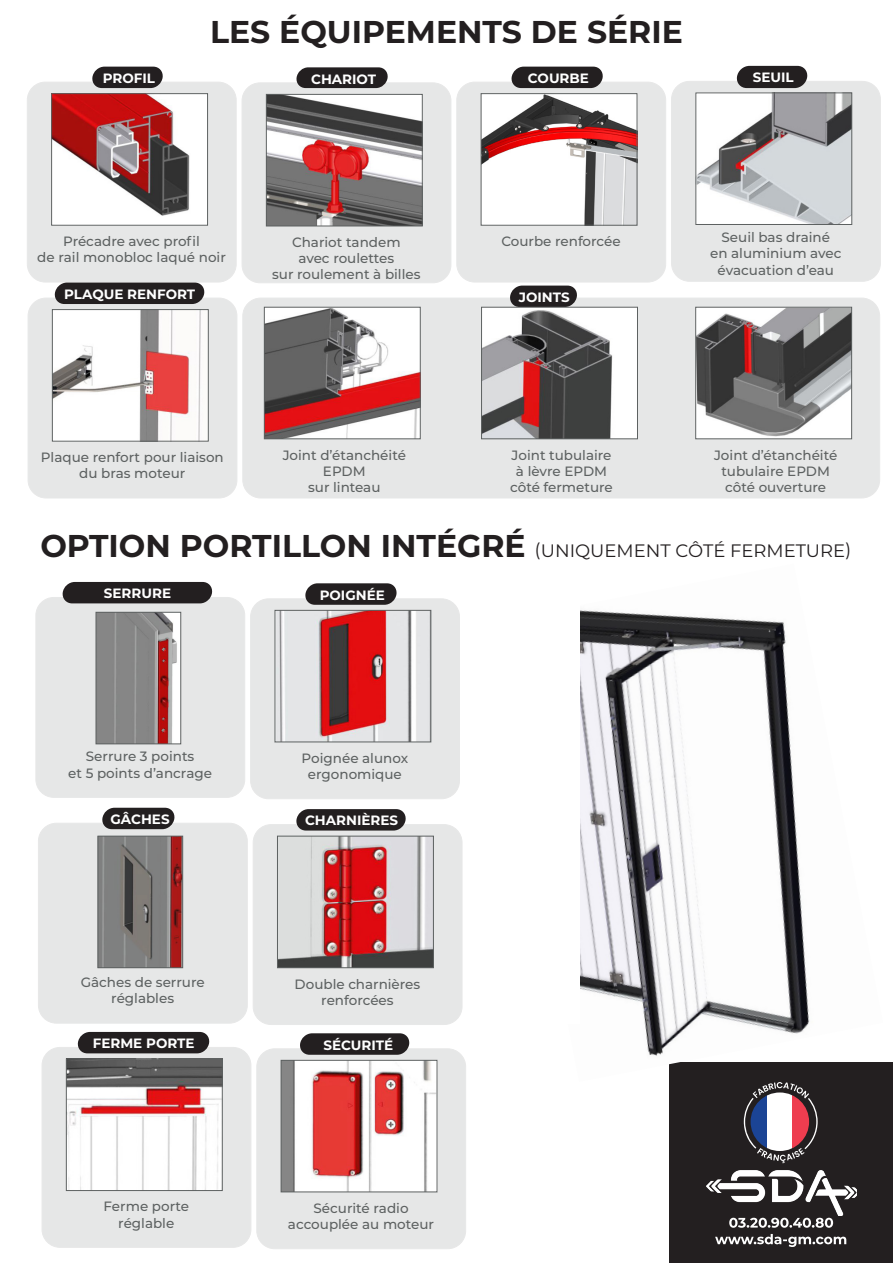
<style>
.page{position:relative;width:893px;height:1263px;background:#fff}
.page>*{position:absolute;margin:0;border:0;box-sizing:border-box;transform-origin:0 0}
.t1{font:700 31.5px "Montserrat";color:#231f20}
.t2{font:18px "Montserrat";color:#231f20}
.t3{font:500 13.5px "Montserrat";color:#5d6161}
.t4{font:700 13.5px "Montserrat";color:#fff}
.s1{font-weight:700;font-size:31.5px}
</style>
<div class="page">
<div style="left:27px;top:82px;width:209px;height:200px;background:#e6e7e7;border-radius:18px"></div>
<div style="left:27px;top:82px;width:210px;height:200px;border:1px solid #5d6161;border-radius:18px"></div>
<svg style="left:91px;top:67px;width:73px;height:21px;background:#373334"></svg>
<img style="left:53px;top:95px;width:153px;height:128px">
<div style="left:51px;top:93px;width:157px;height:132px;border:1px solid #5d6161"></div>
<div style="left:242px;top:83px;width:209px;height:200px;background:#e6e7e7;border-radius:18px"></div>
<div style="left:242px;top:82px;width:209px;height:201px;border:1px solid #5d6161;border-radius:18px"></div>
<svg style="left:295px;top:67px;width:94px;height:21px;background:#373334"></svg>
<img style="left:268px;top:96px;width:152px;height:128px">
<div style="left:266px;top:94px;width:156px;height:132px;border:1px solid #5d6161"></div>
<div style="left:457px;top:82px;width:209px;height:200px;background:#e6e7e7;border-radius:18px"></div>
<div style="left:456px;top:82px;width:210px;height:200px;border:1px solid #5d6161;border-radius:18px"></div>
<svg style="left:510px;top:67px;width:94px;height:21px;background:#332f30"></svg>
<img style="left:483px;top:95px;width:152px;height:128px">
<div style="left:481px;top:93px;width:156px;height:132px;border:1px solid #5d6161"></div>
<div style="left:671px;top:81px;width:209px;height:200px;background:#e6e7e7;border-radius:18px"></div>
<div style="left:671px;top:81px;width:210px;height:201px;border:1px solid #5d6161;border-radius:18px"></div>
<svg style="left:736px;top:66px;width:72px;height:22px;background:#353233"></svg>
<img style="left:698px;top:95px;width:152px;height:128px">
<div style="left:696px;top:93px;width:156px;height:132px;border:1px solid #5d6161"></div>
<div style="left:28px;top:298px;width:209px;height:200px;background:#e6e7e7;border-radius:18px"></div>
<div style="left:28px;top:298px;width:209px;height:200px;border:1px solid #5d6161;border-radius:18px"></div>
<div style="left:54px;top:283px;width:152px;height:21px;background:#231f20"></div>
<img style="left:54px;top:311px;width:152px;height:128px">
<div style="left:52px;top:309px;width:156px;height:132px;border:1px solid #5d6161"></div>
<div style="left:243px;top:298px;width:637px;height:200px;background:#e6e7e7;border-radius:18px"></div>
<div style="left:242px;top:298px;width:638px;height:200px;border:1px solid #5d6161;border-radius:18px"></div>
<svg style="left:509px;top:286px;width:69px;height:21px"></svg>
<img style="left:266px;top:309px;width:152px;height:128px">
<div style="left:264px;top:307px;width:156px;height:132px;border:1px solid #5d6161"></div>
<img style="left:483px;top:309px;width:153px;height:128px">
<div style="left:481px;top:307px;width:157px;height:132px;border:1px solid #5d6161"></div>
<img style="left:697px;top:309px;width:153px;height:128px">
<div style="left:695px;top:307px;width:157px;height:132px;border:1px solid #5d6161"></div>
<div style="left:36px;top:597px;width:209px;height:200px;background:#e6e7e7;border-radius:18px"></div>
<div style="left:35px;top:597px;width:210px;height:201px;border:1px solid #5d6161;border-radius:18px"></div>
<div style="left:61px;top:582px;width:152px;height:21px;background:#231f20"></div>
<div style="left:251px;top:599px;width:208px;height:200px;background:#e6e7e7;border-radius:18px"></div>
<div style="left:250px;top:598px;width:210px;height:201px;border:1px solid #5d6161;border-radius:18px"></div>
<svg style="left:304px;top:583px;width:94px;height:22px;background:#383536"></svg>
<img style="left:279px;top:612px;width:137px;height:128px">
<div style="left:275px;top:610px;width:156px;height:132px;border:1px solid #5d6161"></div>
<svg style="left:38px;top:823px;width:209px;height:200px;background:#c8c4c4"></svg>
<div style="left:38px;top:823px;width:210px;height:200px;border:1px solid #5d6161;border-radius:18px"></div>
<svg style="left:101px;top:808px;width:75px;height:21px;background:#373435"></svg>
<div style="left:253px;top:824px;width:209px;height:200px;background:#e6e7e7;border-radius:18px"></div>
<div style="left:253px;top:824px;width:209px;height:201px;border:1px solid #5d6161;border-radius:18px"></div>
<svg style="left:295px;top:809px;width:112px;height:21px;background:#312d2e"></svg>
<img style="left:279px;top:838px;width:153px;height:128px">
<div style="left:277px;top:836px;width:157px;height:132px;border:1px solid #5d6161"></div>
<div style="left:42px;top:1047px;width:209px;height:200px;background:#e6e7e7;border-radius:18px"></div>
<div style="left:42px;top:1047px;width:209px;height:201px;border:1px solid #5d6161;border-radius:18px"></div>
<div style="left:77px;top:1032px;width:133px;height:21px;background:#231f20"></div>
<img style="left:68px;top:1061px;width:152px;height:128px">
<div style="left:66px;top:1059px;width:156px;height:132px;border:1px solid #5d6161"></div>
<div style="left:257px;top:1049px;width:209px;height:200px;background:#e6e7e7;border-radius:18px"></div>
<div style="left:256px;top:1048px;width:210px;height:201px;border:1px solid #5d6161;border-radius:18px"></div>
<svg style="left:299px;top:1033px;width:111px;height:22px;background:#343031"></svg>
<img style="left:283px;top:1062px;width:152px;height:128px">
<div style="left:281px;top:1060px;width:156px;height:132px;border:1px solid #5d6161"></div>
<div style="left:669px;top:1062px;width:224px;height:201px;background:#231f20"></div>
<img style="left:706px;top:1170px;width:151px;height:45px">
<svg style="left:715px;top:1234px;width:131px;height:13px"></svg>
<svg style="left:729px;top:1218px;width:104px;height:10px"></svg>
<svg style="left:744px;top:1082px;width:74px;height:81px"></svg>
<svg style="left:751px;top:1092px;width:16px;height:59px"></svg>
<div style="left:767px;top:1092px;width:25px;height:59px;background:#fff"></div>
<svg style="left:792px;top:1092px;width:17px;height:59px"></svg>
<img style="left:98px;top:614px;width:81px;height:128px">
<div style="left:96px;top:612px;width:85px;height:132px;border:1px solid #5d6161"></div>
<img style="left:580px;top:610px;width:230px;height:455px">
<p class="t4" style="left:103px;top:68px;width:54px">PROFIL</p>
<p class="t1" style="left:210px;top:9px;width:474px">LES ÉQUIPEMENTS DE SÉRIE</p>
<p class="t4" style="left:311px;top:69px;width:67px">CHARIOT</p>
<p class="t4" style="left:528px;top:68px;width:63px">COURBE</p>
<p class="t4" style="left:753px;top:68px;width:42px">SEUIL</p>
<p class="t3" style="left:63px;top:232px;width:138px">Précadre avec profil</p>
<p class="t3" style="left:37px;top:248px;width:190px">de rail monobloc laqué noir</p>
<p class="t4" style="left:64px;top:284px;width:133px">PLAQUE RENFORT</p>
<p class="t3" style="left:292px;top:233px;width:110px">Chariot tandem</p>
<p class="t3" style="left:298px;top:249px;width:97px">avec roulettes</p>
<p class="t3" style="left:272px;top:265px;width:150px">sur roulement à billes</p>
<p class="t3" style="left:41px;top:448px;width:184px">Plaque renfort pour liaison</p>
<p class="t3" style="left:79px;top:464px;width:108px">du bras moteur</p>
<p class="t3" style="left:283px;top:445px;width:125px">Joint d’étanchéité</p>
<p class="t3" style="left:323px;top:462px;width:44px">EPDM</p>
<p class="t3" style="left:308px;top:478px;width:74px">sur linteau</p>
<p class="t3" style="left:501px;top:232px;width:121px">Courbe renforcée</p>
<p class="t4" style="left:519px;top:288px;width:52px">JOINTS</p>
<p class="t3" style="left:511px;top:445px;width:101px">Joint tubulaire</p>
<p class="t3" style="left:516px;top:462px;width:93px">à lèvre EPDM</p>
<p class="t3" style="left:510px;top:478px;width:104px">côté fermeture</p>
<p class="t3" style="left:722px;top:228px;width:110px">Seuil bas drainé</p>
<p class="t3" style="left:710px;top:244px;width:133px">en aluminium avec</p>
<p class="t3" style="left:718px;top:260px;width:118px">évacuation d’eau</p>
<p class="t3" style="left:714px;top:445px;width:125px">Joint d’étanchéité</p>
<p class="t3" style="left:721px;top:462px;width:110px">tubulaire EPDM</p>
<p class="t3" style="left:725px;top:478px;width:102px">côté ouverture</p>
<p class="t2" style="left:40px;top:538px;width:813px"><span class="s1">OPTION PORTILLON INTÉGRÉ</span> (UNIQUEMENT CÔTÉ FERMETURE)</p>
<p class="t4" style="left:104px;top:584px;width:69px">SERRURE</p>
<p class="t4" style="left:320px;top:585px;width:67px">POIGNÉE</p>
<p class="t3" style="left:86px;top:747px;width:110px">Serrure 3 points</p>
<p class="t3" style="left:68px;top:763px;width:145px">et 5 points d’ancrage</p>
<p class="t3" style="left:302px;top:748px;width:108px">Poignée alunox</p>
<p class="t3" style="left:308px;top:765px;width:95px">ergonomique</p>
<p class="t4" style="left:111px;top:809px;width:61px">GÂCHES</p>
<p class="t4" style="left:305px;top:811px;width:95px">CHARNIÈRES</p>
<p class="t3" style="left:81px;top:973px;width:125px">Gâches de serrure</p>
<p class="t3" style="left:111px;top:989px;width:64px">réglables</p>
<p class="t3" style="left:295px;top:974px;width:127px">Double charnières</p>
<p class="t3" style="left:321px;top:990px;width:74px">renforcées</p>
<p class="t4" style="left:93px;top:1034px;width:103px">FERME PORTE</p>
<p class="t4" style="left:323px;top:1035px;width:71px">SÉCURITÉ</p>
<p class="t3" style="left:104px;top:1197px;width:87px">Ferme porte</p>
<p class="t3" style="left:118px;top:1213px;width:58px">réglable</p>
<p class="t3" style="left:314px;top:1198px;width:97px">Sécurité radio</p>
<p class="t3" style="left:288px;top:1215px;width:148px">accouplée au moteur</p>
</div>
